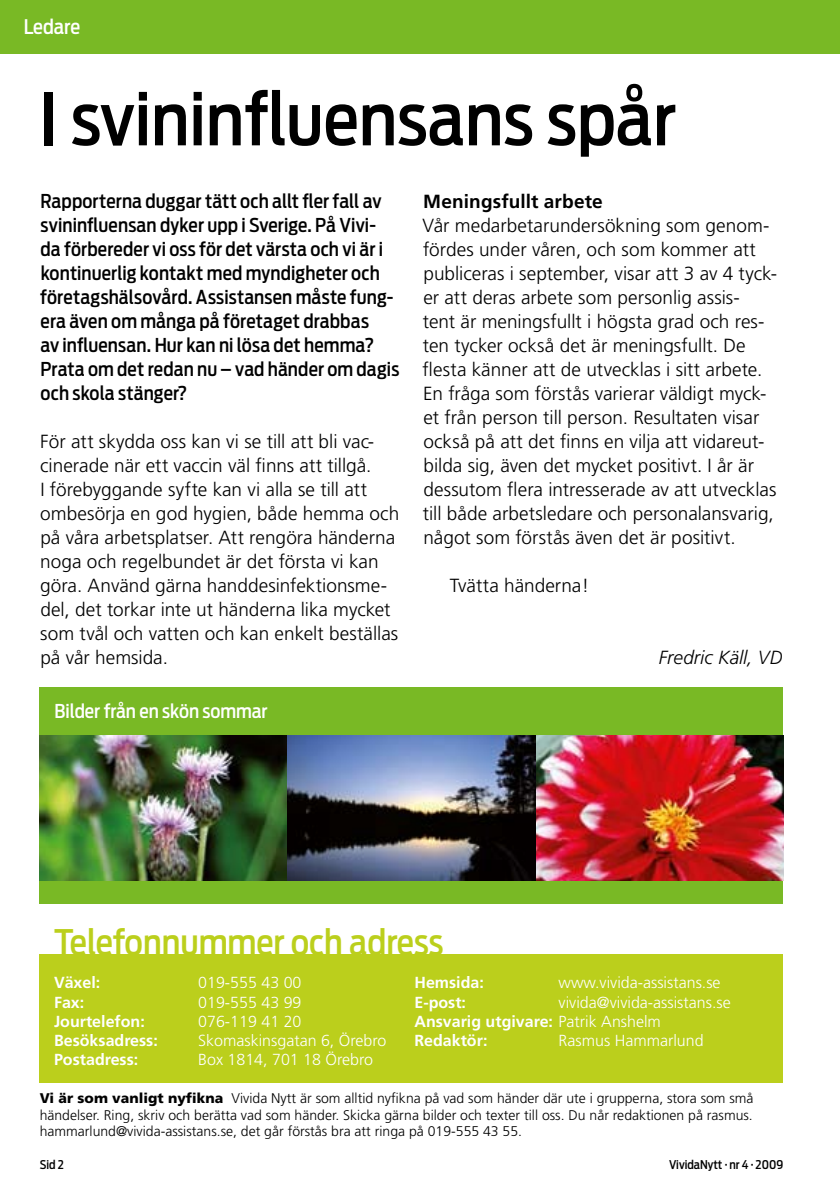
<style>
.page{position:relative;width:840px;height:1191px;background:#fff}
.page>*{position:absolute;margin:0;border:0;box-sizing:border-box;transform-origin:0 0}
.t1{font:500 72px "Antenna Cond";color:#000}
.t2{font:500 35px "Antenna Cond";color:#bbcf1c}
.t3{font:500 20px "Antenna Cond";color:#fff}
.t4{font:300 19px/24px "Frutiger";color:#000}
.t5{font:500 19px/24px "Antenna Cond";letter-spacing:.005em;color:#000}
.t6{font:500 19px "Antenna Cond";color:#fff}
.t7{font:700 19px "Frutiger";letter-spacing:.005em;color:#000}
.t8{font:italic 300 19px "Frutiger";color:#000}
.t9{font:300 16px/19.2px "Frutiger";color:#fff}
.t10{font:700 16px "Frutiger";color:#fff}
.t11{font:300 14px/16.8px "Frutiger";color:#000;text-align:justify}
.t12{font:500 12px "Antenna Cond";color:#000}
.s1{font-weight:700}
.s2{font-weight:900}
</style>
<div class="page">
<div style="left:0;top:0;width:839px;height:54px;background:#79b925"></div>
<div style="left:40px;top:954px;width:742px;height:129px;background:#bbcf1c"></div>
<div style="left:40px;top:688px;width:742px;height:216px;background:#79b925"></div>
<img style="left:40px;top:736px;width:247px;height:144px">
<img style="left:535px;top:736px;width:247px;height:144px">
<img style="left:287px;top:736px;width:248px;height:144px">
<p class="t3" style="left:24px;top:15px;width:58px">Ledare</p>
<h1 class="t1" style="left:40px;top:76px;width:637px">I svininfluensans spår</h1>
<p class="t5" style="left:40px;top:189px;width:360px">Rapporterna duggar tätt och allt fler fall av svininfluensan dyker upp i Sverige. På Vivi&shy;da förbereder vi oss för det värsta och vi är i kontinuerlig kontakt med myndigheter och företagshälsovård. Assistansen måste fung&shy;era även om många på företaget drabbas<br>av influensan. Hur kan ni lösa det hemma?<br>Prata om det redan nu – vad händer om dagis och skola stänger?</p>
<p class="t4" style="left:40px;top:429px;width:360px">För att skydda oss kan vi se till att bli vac&shy;cinerade när ett vaccin väl finns att tillgå.<br>I förebyggande syfte kan vi alla se till att ombesörja en god hygien, både hemma och på våra arbetsplatser. Att rengöra händerna noga och regelbundet är det första vi kan göra. Använd gärna handdesinfektionsme&shy;del, det torkar inte ut händerna lika mycket som tvål och vatten och kan enkelt beställas på vår hemsida.</p>
<p class="t6" style="left:54px;top:700px;width:214px">Bilder från en skön sommar</p>
<p class="t7" style="left:423px;top:190px;width:181px">Meningsfullt arbete</p>
<p class="t4" style="left:422px;top:213px;width:356px">Vår medarbetarundersökning som genom&shy;fördes under våren, och som kommer att publiceras i september, visar att 3 av 4 tyck&shy;er att deras arbete som personlig assis-<br>tent är meningsfullt i högsta grad och res&shy;ten tycker också det är meningsfullt. De flesta känner att de utvecklas i sitt arbete.<br>En fråga som förstås varierar väldigt myck&shy;et från person till person. Resultaten visar också på att det finns en vilja att vidareut&shy;bilda sig, även det mycket positivt. I år är dessutom flera intresserade av att utvecklas till både arbetsledare och personalansvarig, något som förstås även det är positivt.</p>
<p class="t4" style="left:449px;top:573px;width:141px">Tvätta händerna!</p>
<p class="t8" style="left:658px;top:646px;width:125px">Fredric Käll, VD</p>
<h2 class="t2" style="left:54px;top:921px;width:391px">Telefonnummer och adress</h2>
<p class="t10" style="left:54px;top:973px;width:48px">Växel:</p>
<p class="t9" style="left:198px;top:973px;width:105px">019-555 43 00</p>
<p class="t10" style="left:54px;top:992px;width:32px">Fax:</p>
<p class="t9" style="left:198px;top:992px;width:105px">019-555 43 99</p>
<p class="t10" style="left:54px;top:1011px;width:92px">Jourtelefon:</p>
<p class="t9" style="left:198px;top:1011px;width:105px">076-119 41 20</p>
<p class="t10" style="left:54px;top:1031px;width:105px">Besöksadress:</p>
<p class="t9" style="left:198px;top:1030px;width:189px">Skomaskinsgatan 6, Örebro</p>
<p class="t10" style="left:54px;top:1050px;width:86px">Postadress:</p>
<p class="t9" style="left:198px;top:1050px;width:176px">Box 1814, 701 18 Örebro</p>
<p class="t10" style="left:414px;top:973px;width:71px">Hemsida:</p>
<p class="t9" style="left:558px;top:973px;width:163px">www.vivida-assistans.se</p>
<p class="t10" style="left:414px;top:992px;width:53px">E-post:</p>
<p class="t9" style="left:414px;top:992px;width:317px;text-indent:144px">vivida@vivida-assistans.se<br><span class="s1">Ansvarig utgivare:</span> Patrik Anshelm<br><span class="s1">Redaktör:</span></p>
<p class="t9" style="left:558px;top:1030px;width:146px">Rasmus Hammarlund</p>
<p class="t11" style="left:40px;top:1089px;width:715px"><span class="s2">Vi är som vanligt nyfikna</span> Vivida Nytt är som alltid nyfikna på vad som händer där ute i grupperna, stora som små händelser. Ring, skriv och berätta vad som händer. Skicka gärna bilder och texter till oss. Du når redaktionen på rasmus. hammarlund@vivida-assistans.se, det går förstås bra att ringa på 019-555 43 55.</p>
<p class="t12" style="left:40px;top:1157px;width:26px">Sid 2</p>
<p class="t12" style="left:668px;top:1157px;width:115px">VividaNytt · nr 4 · 2009</p>
</div>
